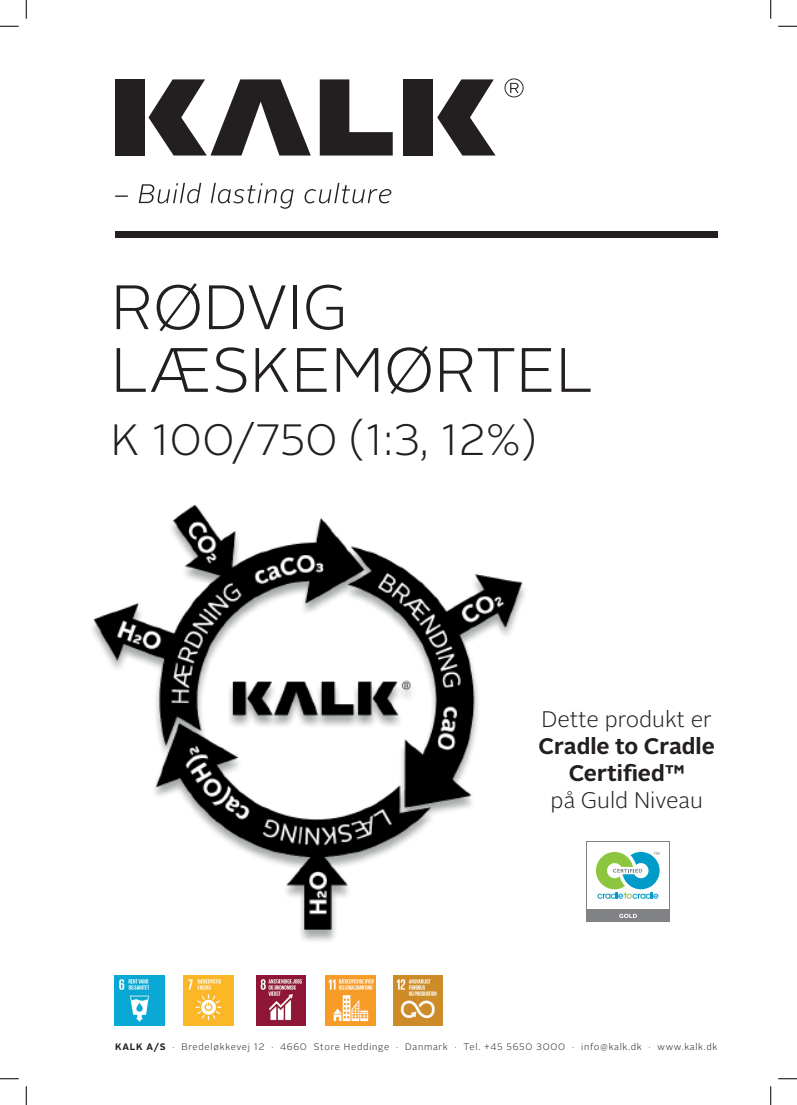
<style>
.page{position:relative;width:797px;height:1105px;background:#fff}
.page>*{position:absolute;margin:0;border:0;box-sizing:border-box;transform-origin:0 0}
.t1{font:300 62.5px/62.8px "Alright Sans LP";color:#231f20}
.t2{font:300 43.75px "Alright Sans LP";letter-spacing:-.005em;color:#231f20}
.t3{font:300 22.5px "Alright Sans LP";color:#231f20}
.t4{font:700 22.5px/27px "Alright Sans LP";color:#231f20;text-align:center}
.t5{font:300 9.38px "Alright Sans LP";letter-spacing:.075em;color:#231f20}
.t6{font:4.62px "Droid Sans";color:#818486}
.s1{font-weight:700}
</style>
<div class="page">
<svg style="left:115px;top:195px;width:13px;height:2px"></svg>
<svg style="left:139px;top:183px;width:62px;height:20px"></svg>
<svg style="left:211px;top:183px;width:83px;height:26px"></svg>
<svg style="left:304px;top:183px;width:87px;height:20px"></svg>
<div style="left:115px;top:79px;width:29px;height:77px;background:#231f20"></div>
<svg style="left:320px;top:79px;width:73px;height:77px"></svg>
<div style="left:403px;top:79px;width:30px;height:77px;background:#231f20"></div>
<svg style="left:437px;top:79px;width:58px;height:77px"></svg>
<svg style="left:148px;top:79px;width:163px;height:77px"></svg>
<svg style="left:504px;top:78px;width:19px;height:19px"></svg>
<div style="left:115px;top:231px;width:602px;height:7px;background:#231f20"></div>
<img style="left:92px;top:504px;width:433px;height:437px">
<div style="left:586px;top:910px;width:83px;height:12px;background:#808285"></div>
<svg style="left:586px;top:841px;width:83px;height:68px"></svg>
<div style="left:587px;top:842px;width:82px;height:66px;background:#fff"></div>
<svg style="left:619px;top:914px;width:18px;height:4px"></svg>
<svg style="left:596px;top:852px;width:63px;height:47px"></svg>
<img style="left:115px;top:976px;width:49px;height:49px">
<img style="left:184px;top:976px;width:49px;height:49px">
<img style="left:256px;top:976px;width:50px;height:49px">
<img style="left:325px;top:976px;width:50px;height:49px">
<img style="left:393px;top:976px;width:49px;height:49px">
<svg style="left:0;top:25px;width:19px;height:2px"></svg>
<svg style="left:778px;top:25px;width:19px;height:2px"></svg>
<svg style="left:0;top:1078px;width:19px;height:1px"></svg>
<svg style="left:778px;top:1078px;width:19px;height:1px"></svg>
<svg style="left:25px;top:0;width:2px;height:19px"></svg>
<svg style="left:25px;top:1086px;width:2px;height:19px"></svg>
<svg style="left:770px;top:0;width:1px;height:19px"></svg>
<svg style="left:770px;top:1086px;width:1px;height:19px"></svg>
<h1 class="t1" style="left:111px;top:277px;width:484px">RØDVIG<br>LÆSKEMØRTEL</h1>
<h2 class="t2" style="left:111px;top:410px;width:427px">K 100/750 (1:3, 12%)</h2>
<h3 class="t3" style="left:541px;top:704px;width:172px">Dette produkt er</h3>
<h3 class="t4" style="left:538px;top:732px;width:178px">Cradle to Cradle<br>Certified™</h3>
<h3 class="t3" style="left:550px;top:785px;width:154px">på Guld Niveau</h3>
<p class="t6" style="left:653px;top:851px;width:8px">TM</p>
<p class="t5" style="left:115px;top:1041px;width:603px"><span class="s1">KALK A/S</span> · Bredeløkkevej 12 · 4660 Store Heddinge · Danmark · Tel. +45 5650 3000 · info@kalk.dk · www.kalk.dk</p>
</div>
